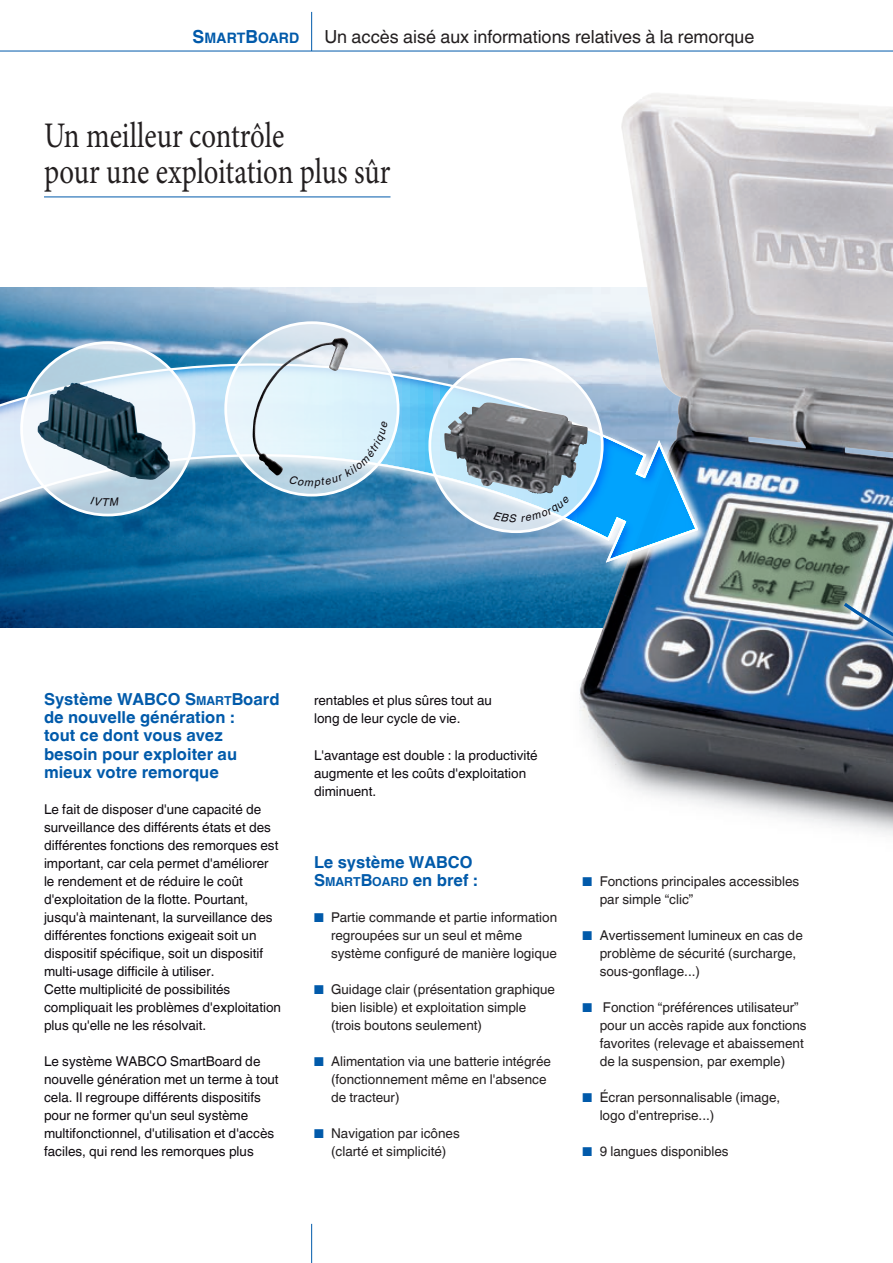
<style>
.page{position:relative;width:893px;height:1263px;background:#fff}
.page>*{position:absolute;margin:0;border:0;box-sizing:border-box;transform-origin:0 0}
.t1{font:36px/36px "Minion Pro";color:#231f20;scale:.8 1}
.t2{font:18px "Helvetica Linotype";color:#231f20}
.t3{font:700 16.5px/18px "Helvetica Linotype";color:#015aaa}
.t4{font:700 14.4px "Helvetica Linotype";letter-spacing:.01em;color:#015aaa}
.t5{font:13.5px/18px "Helvetica Linotype";color:#0e0a0f}
.t6{font:13.5px/18px "Helvetica Linotype";color:#231f20}
.t7{font:12.75px "Zapf Dingbats ITC";color:#015aaa}
.s1{font-size:18px}
.s2{font-size:12.3px}
</style>
<div class="page">
<img style="left:0;top:287px;width:545px;height:340px">
<hr style="left:44px;top:197px;width:346px;height:1px;background:#015aaa">
<hr style="left:311px;top:12px;width:1px;height:39px;background:#015aaa">
<hr style="left:311px;top:1224px;width:1px;height:39px;background:#015aaa">
<hr style="left:0;top:51px;width:893px;height:1px;background:#015aaa">
<img style="left:545px;top:93px;width:348px;height:742px">
<svg style="left:0;top:362px;width:697px;height:215px"></svg>
<div style="left:559px;top:431px;width:152px;height:144px;background:#fff;opacity:.75"></div>
<svg style="left:22px;top:343px;width:172px;height:172px"></svg>
<svg style="left:430px;top:359px;width:172px;height:173px"></svg>
<svg style="left:226px;top:323px;width:172px;height:172px"></svg>
<img style="left:38px;top:381px;width:132px;height:99px">
<img style="left:252px;top:337px;width:97px;height:139px">
<img style="left:444px;top:402px;width:144px;height:92px">
<svg style="left:836px;top:595px;width:57px;height:148px"></svg>
<img style="left:841px;top:600px;width:52px;height:130px">
<svg style="left:90px;top:496px;width:29px;height:10px"></svg>
<svg style="left:289px;top:421px;width:99px;height:67px"></svg>
<svg style="left:493px;top:436px;width:204px;height:141px"></svg>
<p class="t4" style="left:193px;top:30px;width:108px"><span class="s1">S</span>MART<span class="s1">B</span>OARD</p>
<h2 class="t2" style="left:324px;top:26px;width:431px">Un accès aisé aux informations relatives à la remorque</h2>
<h1 class="t1" style="left:44px;top:119px;width:435px">Un meilleur contrôle<br>pour une exploitation plus sûr</h1>
<p class="t3" style="left:44px;top:691px;width:237px">Système WABCO S<span class="s2">mart</span>Board de nouvelle génération :<br>tout ce dont vous avez besoin pour exploiter au mieux votre remorque</p>
<p class="t5" style="left:44px;top:800px;width:239px">Le fait de disposer d'une capacité de surveillance des différents états et des différentes fonctions des remorques est important, car cela permet d'améliorer le rendement et de réduire le coût d'exploitation de la flotte. Pourtant, jusqu'à maintenant, la surveillance des différentes fonctions exigeait soit un dispositif spécifique, soit un dispositif multi-usage difficile à utiliser.<br>Cette multiplicité de possibilités compliquait les problèmes d'exploitation plus qu'elle ne les résolvait.</p>
<p class="t5" style="left:44px;top:1052px;width:236px">Le système WABCO SmartBoard de nouvelle génération met un terme à tout cela. Il regroupe différents dispositifs pour ne former qu'un seul système multifonctionnel, d'utilisation et d'accès faciles, qui rend les remorques plus</p>
<p class="t5" style="left:314px;top:692px;width:179px">rentables et plus sûres tout au long de leur cycle de vie.</p>
<p class="t5" style="left:314px;top:746px;width:225px">L'avantage est double : la productivité augmente et les coûts d'exploitation diminuent.</p>
<p class="t3" style="left:314px;top:853px;width:165px">Le système WABCO<br>S<span class="s2">mart</span>b<span class="s2">oard</span> en bref :</p>
<p class="t6" style="left:331px;top:908px;width:228px">Partie commande et partie information regroupées sur un seul et même système configuré de manière logique</p>
<p class="t6" style="left:331px;top:980px;width:225px">Guidage clair (présentation graphique bien lisible) et exploitation simple (trois boutons seulement)</p>
<p class="t6" style="left:331px;top:1052px;width:221px">Alimentation via une batterie intégrée (fonctionnement même en l'absence de tracteur)</p>
<p class="t6" style="left:331px;top:1124px;width:130px">Navigation par icônes (clarté et simplicité)</p>
<p class="t7" style="left:314px;top:911px;width:11px">■</p>
<p class="t7" style="left:314px;top:983px;width:11px">■</p>
<p class="t7" style="left:314px;top:1055px;width:11px">■</p>
<p class="t7" style="left:314px;top:1127px;width:11px">■</p>
<p class="t6" style="left:600px;top:872px;width:201px">Fonctions principales accessibles par simple “clic”</p>
<p class="t6" style="left:600px;top:926px;width:205px">Avertissement lumineux en cas de problème de sécurité (surcharge, sous-gonflage...)</p>
<p class="t6" style="left:600px;top:998px;width:209px">Fonction “préférences utilisateur” pour un accès rapide aux fonctions favorites (relevage et abaissement de la suspension, par exemple)</p>
<p class="t6" style="left:600px;top:1088px;width:182px">Écran personnalisable (image, logo d'entreprise...)</p>
<p class="t6" style="left:600px;top:1142px;width:130px">9 langues disponibles</p>
<p class="t7" style="left:583px;top:875px;width:11px">■</p>
<p class="t7" style="left:583px;top:929px;width:11px">■</p>
<p class="t7" style="left:583px;top:1001px;width:11px">■</p>
<p class="t7" style="left:583px;top:1091px;width:11px">■</p>
<p class="t7" style="left:583px;top:1145px;width:11px">■</p>
</div>
